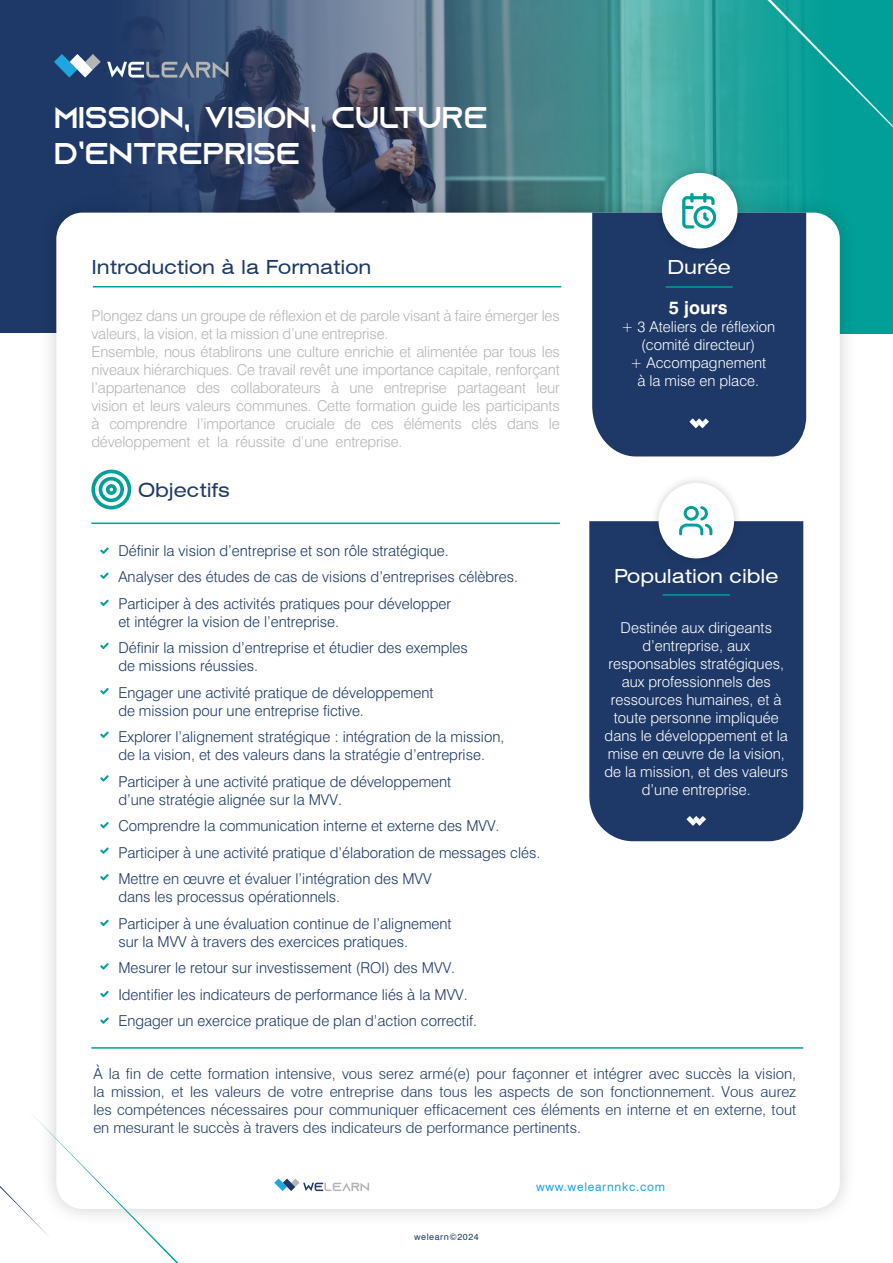
<style>
.page{position:relative;width:893px;height:1263px;background:#fff}
.page>*{position:absolute;margin:0;border:0;box-sizing:border-box;transform-origin:0 0}
.t1{font:30px/36px "Azonix";color:#fff}
.t2{font:expanded 19.5px "Swiss 721 BT";color:#1e3967}
.t3{font:expanded 19.5px "Swiss 721 BT";color:#fff}
.t4{font:700 18px "Swiss 721 BT";color:#fff}
.t5{font:300 15px/26.5px "Swiss 721 BT";color:#1e3967}
.t6{font:300 15px/18px "Swiss 721 BT";letter-spacing:-.01em;color:#b5b5b5}
.t7{font:300 15px/18px "Swiss 721 BT";color:#fff;text-align:center}
.t8{font:12px "Swiss 721 BT";letter-spacing:.06em;color:#20a5df}
.t9{font:9px "Swiss 721 BT";letter-spacing:.06em;color:#1e3967}
</style>
<div class="page">
<div style="left:0;top:0;width:893px;height:334px;background:#1e3967"></div>
<img style="left:37px;top:0;width:856px;height:334px">
<svg style="left:54px;top:54px;width:47px;height:24px"></svg>
<svg style="left:107px;top:62px;width:121px;height:16px"></svg>
<div style="left:38px;top:194px;width:820px;height:1034px;background:#000;opacity:.19"></div>
<div style="left:56px;top:213px;width:784px;height:996px;background:#fff;border-radius:26px"></div>
<hr style="left:93px;top:286px;width:468px;height:1px;background:#009f97">
<hr style="left:91px;top:522px;width:469px;height:2px;background:#009f97">
<hr style="left:91px;top:1047px;width:712px;height:2px;background:#009f97">
<svg style="left:274px;top:1178px;width:95px;height:13px"></svg>
<svg style="left:91px;top:470px;width:40px;height:39px"></svg>
<div style="left:589px;top:521px;width:214px;height:320px;background:#1e3967"></div>
<hr style="left:663px;top:594px;width:67px;height:2px;background:#009f97">
<svg style="left:686px;top:816px;width:20px;height:10px"></svg>
<div style="left:649px;top:474px;width:94px;height:93px;background:#000;opacity:.19"></div>
<div style="left:658px;top:483px;width:76px;height:75px;background:#fff;border-radius:50%"></div>
<svg style="left:679px;top:506px;width:33px;height:29px"></svg>
<div style="left:592px;top:213px;width:214px;height:243px;background:#1e3967"></div>
<div style="left:653px;top:164px;width:93px;height:94px;background:#000;opacity:.19"></div>
<div style="left:662px;top:173px;width:75px;height:75px;background:#fff;border-radius:50%"></div>
<svg style="left:682px;top:193px;width:34px;height:35px"></svg>
<hr style="left:666px;top:286px;width:67px;height:2px;background:#009f97">
<svg style="left:689px;top:418px;width:20px;height:10px"></svg>
<svg style="left:100px;top:547px;width:9px;height:7px"></svg>
<svg style="left:100px;top:572px;width:9px;height:7px"></svg>
<svg style="left:100px;top:600px;width:9px;height:6px"></svg>
<svg style="left:100px;top:731px;width:9px;height:7px"></svg>
<svg style="left:100px;top:775px;width:9px;height:6px"></svg>
<svg style="left:100px;top:822px;width:9px;height:6px"></svg>
<svg style="left:100px;top:847px;width:9px;height:7px"></svg>
<svg style="left:100px;top:874px;width:9px;height:6px"></svg>
<svg style="left:100px;top:920px;width:9px;height:6px"></svg>
<svg style="left:100px;top:963px;width:9px;height:6px"></svg>
<svg style="left:100px;top:991px;width:9px;height:6px"></svg>
<svg style="left:100px;top:1017px;width:9px;height:7px"></svg>
<svg style="left:100px;top:643px;width:9px;height:6px"></svg>
<svg style="left:100px;top:688px;width:9px;height:6px"></svg>
<svg style="left:0;top:1109px;width:223px;height:154px"></svg>
<h1 class="t1" style="left:54px;top:101px;width:435px">MISSION, VISION, CULTURE<br>D’ENTREPRISE</h1>
<h2 class="t2" style="left:91px;top:255px;width:281px">Introduction à la Formation</h2>
<p class="t6" style="left:91px;top:306px;width:470px">Plongez dans un groupe de réflexion et de parole visant à faire émerger les valeurs, la vision, et la mission d’une entreprise.<br>Ensemble, nous établirons une culture enrichie et alimentée par tous les niveaux hiérarchiques. Ce travail revêt une importance capitale, renforçant l’appartenance des collaborateurs à une entreprise partageant leur vision et leurs valeurs communes. Cette formation guide les participants à comprendre l’importance cruciale de ces éléments clés dans le développement et la réussite d’une entreprise.</p>
<h2 class="t2" style="left:138px;top:478px;width:93px">Objectifs</h2>
<h2 class="t3" style="left:667px;top:255px;width:65px">Durée</h2>
<p class="t4" style="left:669px;top:297px;width:60px">5 jours</p>
<p class="t7" style="left:621px;top:318px;width:156px">+ 3 Ateliers de réflexion (comité directeur)<br>+ Accompagnement<br>à la mise en place.</p>
<p class="t5" style="left:118px;top:537px;width:401px">Définir la vision d’entreprise et son rôle stratégique.<br>Analyser des études de cas de visions d’entreprises célèbres.<br>Participer à des activités pratiques pour développer</p>
<p class="t5" style="left:118px;top:608px;width:351px">et intégrer la vision de l’entreprise.<br>Définir la mission d’entreprise et étudier des exemples</p>
<p class="t5" style="left:118px;top:652px;width:317px">de missions réussies.<br>Engager une activité pratique de développement</p>
<p class="t5" style="left:118px;top:697px;width:388px">de mission pour une entreprise fictive.<br>Explorer l’alignement stratégique : intégration de la mission,</p>
<p class="t5" style="left:118px;top:741px;width:368px">de la vision, et des valeurs dans la stratégie d’entreprise.<br>Participer à une activité pratique de développement</p>
<p class="t5" style="left:118px;top:786px;width:424px">d’une stratégie alignée sur la MVV.<br>Comprendre la communication interne et externe des MVV.<br>Participer à une activité pratique d’élaboration de messages clés.<br>Mettre en œuvre et évaluer l’intégration des MVV</p>
<p class="t5" style="left:118px;top:883px;width:335px">dans les processus opérationnels.<br>Participer à une évaluation continue de l’alignement</p>
<p class="t5" style="left:118px;top:928px;width:360px">sur la MVV à travers des exercices pratiques.<br>Mesurer le retour sur investissement (ROI) des MVV.<br>Identifier les indicateurs de performance liés à la MVV.<br>Engager un exercice pratique de plan d’action correctif.</p>
<p class="t5" style="left:93px;top:1064px;width:704px;line-height:18px;text-align:justify">À la fin de cette formation intensive, vous serez armé(e) pour façonner et intégrer avec succès la vision, la mission, et les valeurs de votre entreprise dans tous les aspects de son fonctionnement. Vous aurez les compétences nécessaires pour communiquer efficacement ces éléments en interne et en externe, tout en mesurant le succès à travers des indicateurs de performance pertinents.</p>
<h2 class="t3" style="left:614px;top:564px;width:166px">Population cible</h2>
<p class="t7" style="left:604px;top:618px;width:185px">Destinée aux dirigeants d’entreprise, aux responsables stratégiques, aux professionnels des ressources humaines, et à toute personne impliquée dans le développement et la mise en œuvre de la vision, de la mission, et des valeurs d’une entreprise.</p>
<p class="t9" style="left:414px;top:1231px;width:66px">welearn©2024</p>
<p class="t8" style="left:536px;top:1179px;width:131px">www.welearnnkc.com</p>
</div>
